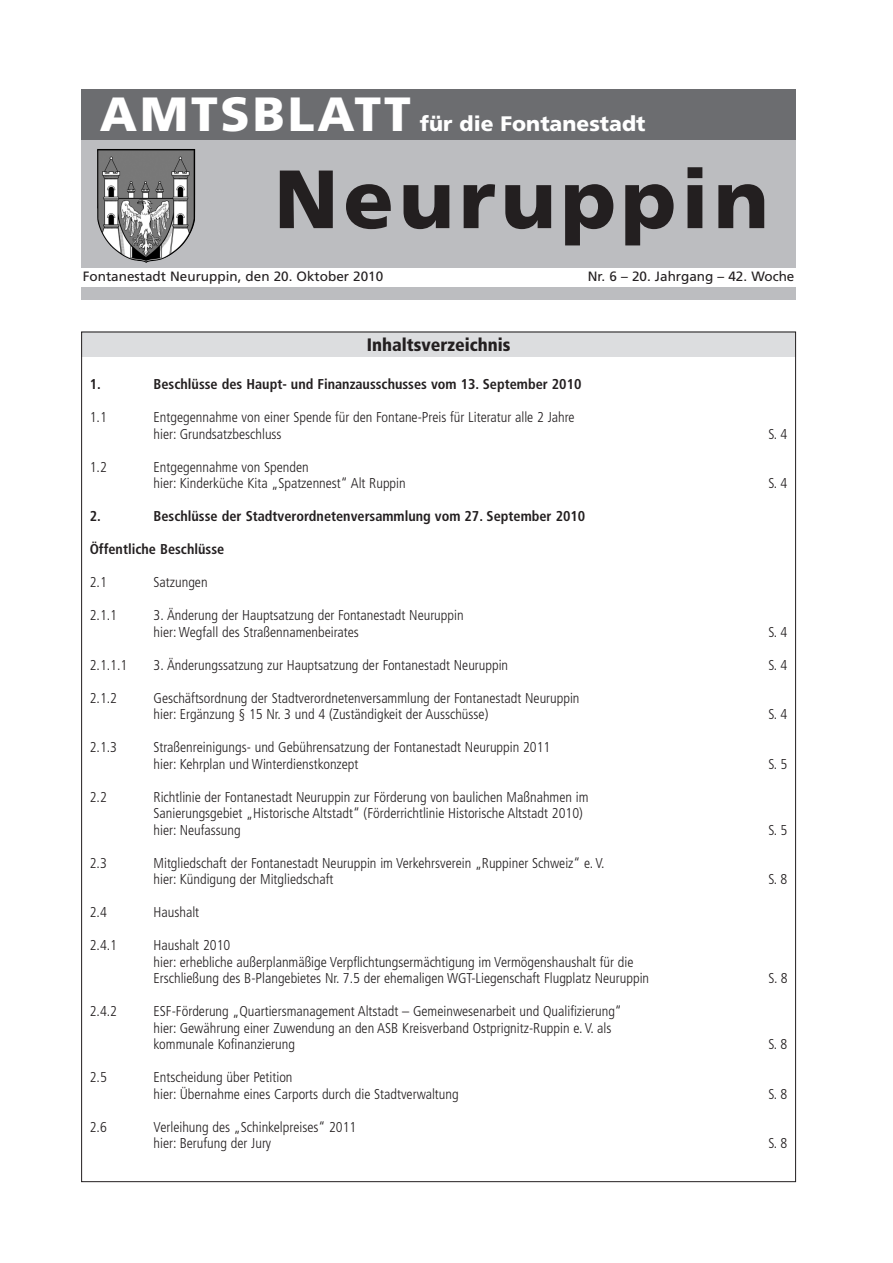
<style>
.page{position:relative;width:893px;height:1263px;background:#fff}
.page>*{position:absolute;margin:0;border:0;box-sizing:border-box;transform-origin:0 0}
.t1{font:900 82.5px "Frutiger";letter-spacing:.06em;color:#231f20}
.t2{font:900 48px "Frutiger";letter-spacing:.06em;color:#fff}
.t3{font:900 21px "Frutiger";color:#fff}
.t4{font:900 condensed 18px "Frutiger";color:#231f20}
.t5{font:300 condensed 14.25px/16.5px "Frutiger";color:#231f20}
.t6{font:700 condensed 14.25px "Frutiger";color:#231f20}
.t7{font:13.5px "Frutiger";color:#231f20}
</style>
<div class="page">
<div style="left:81px;top:89px;width:715px;height:51px;background:#6c6d70"></div>
<div style="left:81px;top:140px;width:715px;height:128px;background:#bcbdc0"></div>
<img style="left:173px;top:149px;width:22px;height:104px">
<div style="left:81px;top:287px;width:715px;height:12px;background:#bcbdc0"></div>
<div style="left:81px;top:332px;width:715px;height:25px;background:#dcdddf"></div>
<h2 class="t2" style="left:100px;top:95px;width:312px">AMTSBLATT</h2>
<h3 class="t3" style="left:420px;top:116px;width:227px">für die Fontanestadt</h3>
<h1 class="t1" style="left:274px;top:166px;width:496px">Neuruppin</h1>
<p class="t7" style="left:83px;top:271px;width:302px">Fontanestadt Neuruppin, den 20. Oktober 2010</p>
<p class="t7" style="left:588px;top:271px;width:208px">Nr. 6 – 20. Jahrgang – 42. Woche</p>
<p class="t4" style="left:367px;top:337px;width:145px">Inhaltsverzeichnis</p>
<p class="t6" style="left:90px;top:378px;width:13px">1.</p>
<p class="t6" style="left:153px;top:378px;width:429px">Beschlüsse des Haupt- und Finanzausschusses vom 13. September 2010</p>
<p class="t5" style="left:90px;top:410px;width:19px">1.1</p>
<p class="t5" style="left:153px;top:410px;width:422px">Entgegennahme von einer Spende für den Fontane-Preis für Literatur alle 2 Jahre hier: Grundsatzbeschluss</p>
<p class="t5" style="left:90px;top:460px;width:19px">1.2</p>
<p class="t5" style="left:153px;top:460px;width:254px">Entgegennahme von Spenden<br>hier: Kinderküche Kita „Spatzennest“ Alt Ruppin</p>
<p class="t6" style="left:90px;top:510px;width:13px">2.</p>
<p class="t6" style="left:153px;top:510px;width:433px">Beschlüsse der Stadtverordnetenversammlung vom 27. September 2010</p>
<p class="t6" style="left:90px;top:543px;width:136px">Öffentliche Beschlüsse</p>
<p class="t5" style="left:90px;top:575px;width:19px">2.1</p>
<p class="t5" style="left:153px;top:575px;width:56px">Satzungen</p>
<p class="t5" style="left:90px;top:608px;width:29px">2.1.1</p>
<p class="t5" style="left:153px;top:608px;width:311px">3. Änderung der Hauptsatzung der Fontanestadt Neuruppin hier: Wegfall des Straßennamenbeirates</p>
<p class="t5" style="left:768px;top:427px;width:21px">S. 4</p>
<p class="t5" style="left:768px;top:476px;width:21px">S. 4</p>
<p class="t5" style="left:768px;top:625px;width:21px">S. 4</p>
<p class="t5" style="left:90px;top:658px;width:39px">2.1.1.1</p>
<p class="t5" style="left:153px;top:658px;width:356px">3. Änderungssatzung zur Hauptsatzung der Fontanestadt Neuruppin</p>
<p class="t5" style="left:768px;top:658px;width:21px">S. 4</p>
<p class="t5" style="left:90px;top:691px;width:29px">2.1.2</p>
<p class="t5" style="left:153px;top:691px;width:427px">Geschäftsordnung der Stadtverordnetenversammlung der Fontanestadt Neuruppin hier: Ergänzung § 15 Nr. 3 und 4 (Zuständigkeit der Ausschüsse)</p>
<p class="t5" style="left:768px;top:707px;width:21px">S. 4</p>
<p class="t5" style="left:90px;top:740px;width:29px">2.1.3</p>
<p class="t5" style="left:153px;top:740px;width:398px">Straßenreinigungs- und Gebührensatzung der Fontanestadt Neuruppin 2011 hier: Kehrplan und Winterdienstkonzept</p>
<p class="t5" style="left:90px;top:790px;width:19px">2.2</p>
<p class="t5" style="left:153px;top:790px;width:436px">Richtlinie der Fontanestadt Neuruppin zur Förderung von baulichen Maßnahmen im<br>Sanierungsgebiet „Historische Altstadt“ (Förderrichtlinie Historische Altstadt 2010) hier: Neufassung</p>
<p class="t5" style="left:90px;top:856px;width:19px">2.3</p>
<p class="t5" style="left:153px;top:856px;width:452px">Mitgliedschaft der Fontanestadt Neuruppin im Verkehrsverein „Ruppiner Schweiz“ e. V. hier: Kündigung der Mitgliedschaft</p>
<p class="t5" style="left:90px;top:905px;width:19px">2.4</p>
<p class="t5" style="left:153px;top:905px;width:47px">Haushalt</p>
<p class="t5" style="left:90px;top:938px;width:29px">2.4.1</p>
<p class="t5" style="left:153px;top:938px;width:497px">Haushalt 2010<br>hier: erhebliche außerplanmäßige Verpflichtungsermächtigung im Vermögenshaushalt für die<br>Erschließung des B-Plangebietes Nr. 7.5 der ehemaligen WGT-Liegenschaft Flugplatz Neuruppin</p>
<p class="t5" style="left:90px;top:1004px;width:29px">2.4.2</p>
<p class="t5" style="left:153px;top:1004px;width:469px">ESF-Förderung „Quartiersmanagement Altstadt – Gemeinwesenarbeit und Qualifizierung“ hier: Gewährung einer Zuwendung an den ASB Kreisverband Ostprignitz-Ruppin e. V. als kommunale Kofinanzierung</p>
<p class="t5" style="left:90px;top:1070px;width:19px">2.5</p>
<p class="t5" style="left:153px;top:1070px;width:306px">Entscheidung über Petition<br>hier: Übernahme eines Carports durch die Stadtverwaltung</p>
<p class="t5" style="left:90px;top:1120px;width:19px">2.6</p>
<p class="t5" style="left:153px;top:1120px;width:204px">Verleihung des „Schinkelpreises“ 2011 hier: Berufung der Jury</p>
<p class="t5" style="left:768px;top:757px;width:21px">S. 5</p>
<p class="t5" style="left:768px;top:823px;width:21px">S. 5</p>
<p class="t5" style="left:768px;top:872px;width:21px">S. 8</p>
<p class="t5" style="left:768px;top:971px;width:21px">S. 8</p>
<p class="t5" style="left:768px;top:1037px;width:21px">S. 8</p>
<p class="t5" style="left:768px;top:1087px;width:21px">S. 8</p>
<p class="t5" style="left:768px;top:1136px;width:21px">S. 8</p>
</div>
